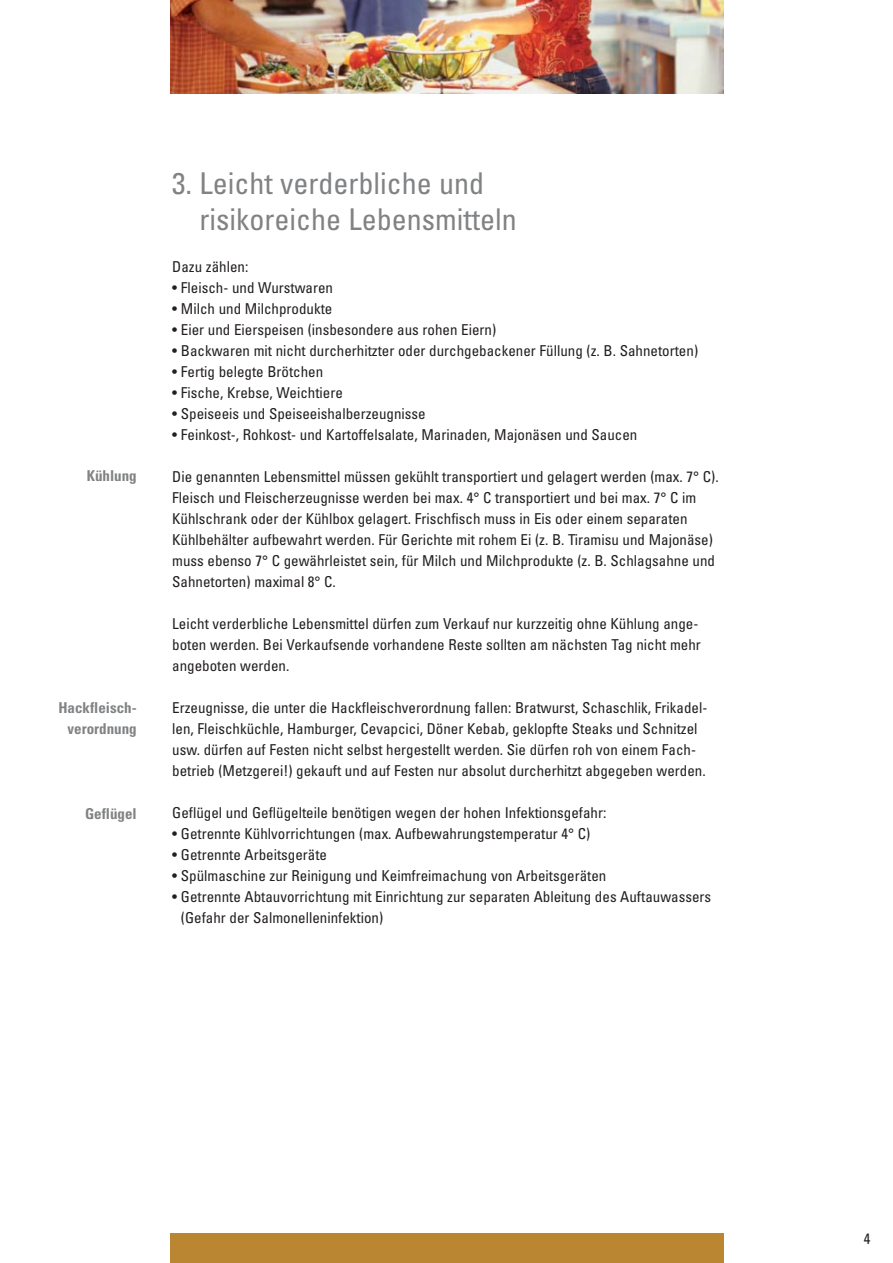
<style>
.page{position:relative;width:893px;height:1263px;background:#fff}
.page>*{position:absolute;margin:0;border:0;box-sizing:border-box;transform-origin:0 0}
.t1{font:condensed 30px/36px "Univers";color:#808284}
.t2{font:condensed 15px/21px "Univers";color:#231f1f}
.t3{font:700 condensed 15px/21px "Univers";color:#808284;text-align:right}
</style>
<div class="page">
<div style="left:170px;top:1233px;width:553px;height:30px;background:#bb8631"></div>
<img style="left:170px;top:0;width:553px;height:94px">
<p class="t3" style="left:87px;top:467px;width:52px">Kühlung</p>
<p class="t3" style="left:58px;top:698px;width:80px">Hackfleisch&shy;verordnung</p>
<p class="t3" style="left:85px;top:804px;width:53px">Geflügel</p>
<h1 class="t1" style="left:199px;top:168px;width:319px;text-indent:-27px">3. Leicht verderbliche und risikoreiche Lebensmitteln</h1>
<p class="t2" style="left:172px;top:257px;width:78px">Dazu zählen:</p>
<p class="t2" style="left:172px;top:278px;width:162px">• Fleisch- und Wurstwaren</p>
<p class="t2" style="left:172px;top:299px;width:162px">• Milch und Milchprodukte</p>
<p class="t2" style="left:172px;top:320px;width:325px">• Eier und Eierspeisen (insbesondere aus rohen Eiern)</p>
<p class="t2" style="left:172px;top:341px;width:527px">• Backwaren mit nicht durcherhitzter oder durchgebackener Füllung (z. B. Sahnetorten)</p>
<p class="t2" style="left:172px;top:362px;width:152px">• Fertig belegte Brötchen</p>
<p class="t2" style="left:172px;top:383px;width:172px">• Fische, Krebse, Weichtiere</p>
<p class="t2" style="left:172px;top:404px;width:255px">• Speiseeis und Speiseeishalberzeugnisse</p>
<p class="t2" style="left:172px;top:425px;width:466px">• Feinkost-, Rohkost- und Kartoffelsalate, Marinaden, Majonäsen und Saucen</p>
<p class="t2" style="left:172px;top:467px;width:548px">Die genannten Lebensmittel müssen gekühlt transportiert und gelagert werden (max. 7° C).<br>Fleisch und Fleischerzeugnisse werden bei max. 4° C transportiert und bei max. 7° C im Kühlschrank oder der Kühlbox gelagert. Frischfisch muss in Eis oder einem separaten Kühlbehälter aufbewahrt werden. Für Gerichte mit rohem Ei (z. B. Tiramisu und Majonäse) muss ebenso 7° C gewährleistet sein, für Milch und Milchprodukte (z. B. Schlagsahne und Sahnetorten) maximal 8° C.</p>
<p class="t2" style="left:172px;top:614px;width:530px">Leicht verderbliche Lebensmittel dürfen zum Verkauf nur kurzzeitig ohne Kühlung ange&shy;boten werden. Bei Verkaufsende vorhandene Reste sollten am nächsten Tag nicht mehr angeboten werden.</p>
<p class="t2" style="left:172px;top:698px;width:536px">Erzeugnisse, die unter die Hackfleischverordnung fallen: Bratwurst, Schaschlik, Frikadel&shy;len, Fleischküchle, Hamburger, Cevapcici, Döner Kebab, geklopfte Steaks und Schnitzel usw. dürfen auf Festen nicht selbst hergestellt werden. Sie dürfen roh von einem Fach&shy;betrieb (Metzgerei!) gekauft und auf Festen nur absolut durcherhitzt abgegeben werden.</p>
<p class="t2" style="left:172px;top:803px;width:435px">Geflügel und Geflügelteile benötigen wegen der hohen Infektionsgefahr:</p>
<p class="t2" style="left:172px;top:824px;width:419px">• Getrennte Kühlvorrichtungen (max. Aufbewahrungstemperatur 4° C)</p>
<p class="t2" style="left:172px;top:845px;width:156px">• Getrennte Arbeitsgeräte</p>
<p class="t2" style="left:172px;top:866px;width:435px">• Spülmaschine zur Reinigung und Keimfreimachung von Arbeitsgeräten</p>
<p class="t2" style="left:181px;top:887px;width:531px;text-indent:-9px">• Getrennte Abtauvorrichtung mit Einrichtung zur separaten Ableitung des Auftauwassers (Gefahr der Salmonelleninfektion)</p>
<p class="t2" style="left:863px;top:1229px;width:8px">4</p>
</div>
